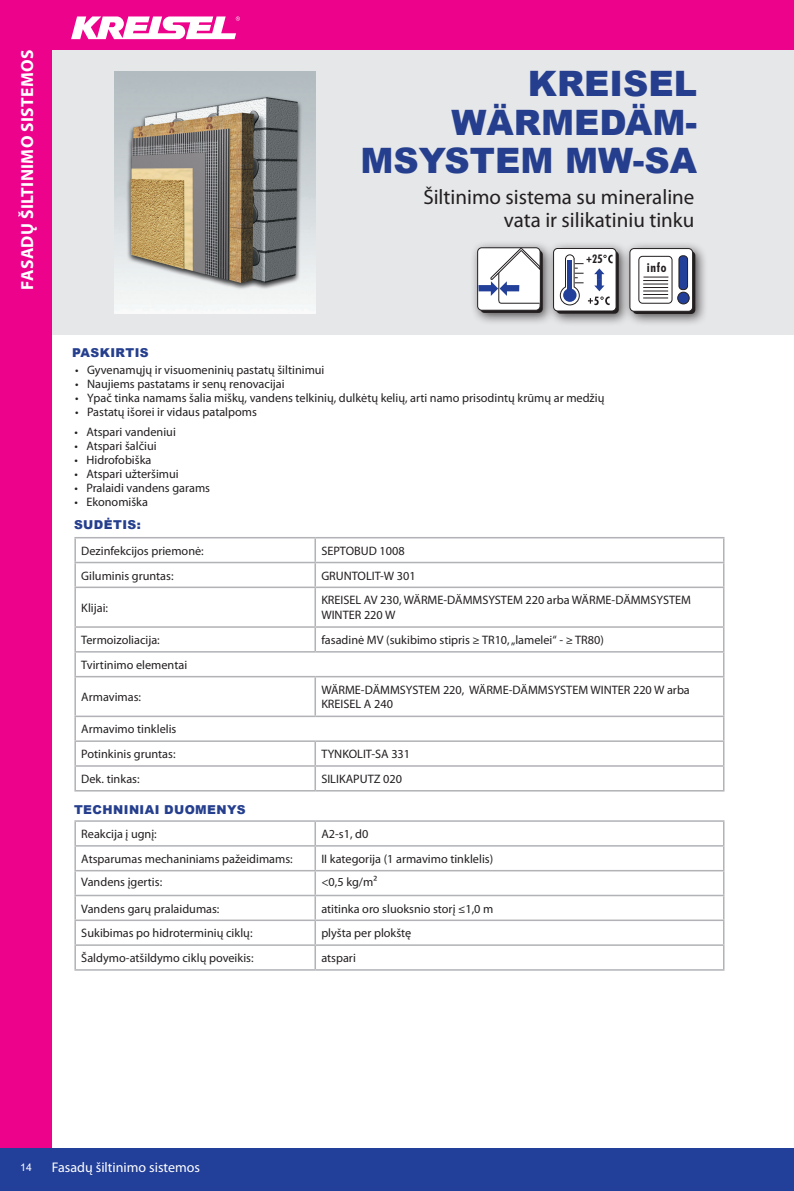
<style>
.page{position:relative;width:794px;height:1191px;background:#fff}
.page>*{position:absolute;margin:0;border:0;box-sizing:border-box;transform-origin:0 0}
.t1{font:900 35px/38.5px "Arial";color:#253f8e;text-align:right}
.t2{font:21px/22.8px "Myriad Pro";color:#231f20;text-align:right}
.t3{font:700 17.5px "Myriad Pro";letter-spacing:.02em;color:#fff}
.t4{font:14px "Myriad Pro";color:#fff}
.t5{font:700 condensed 12.95px "Futura BT";color:#231f20}
.t6{font:12.25px/14.7px "Myriad Pro";color:#231f20}
.t7{font:900 12.25px "Arial";letter-spacing:.035em;color:#253f8e}
.t8{font:700 condensed 11.9px "Futura BT";color:#231f20}
.t9{font:10.5px "Arial";color:#fff}
</style>
<div class="page">
<div style="left:33px;top:39px;width:761px;height:296px;background:#e6e7e9"></div>
<div style="left:0;top:0;width:52px;height:1191px;background:#ed028c"></div>
<div style="left:0;top:0;width:794px;height:50px;background:#ed028c"></div>
<svg style="left:71px;top:16px;width:169px;height:23px"></svg>
<hr style="left:74px;top:820px;width:241px;height:2px;background:#b2b3b7">
<hr style="left:74px;top:822px;width:2px;height:23px;background:#b2b3b7">
<hr style="left:315px;top:820px;width:409px;height:2px;background:#b2b3b7">
<hr style="left:314px;top:822px;width:2px;height:23px;background:#b2b3b7">
<hr style="left:74px;top:845px;width:241px;height:1px;background:#b2b3b7">
<hr style="left:74px;top:846px;width:2px;height:24px;background:#b2b3b7">
<hr style="left:315px;top:845px;width:409px;height:1px;background:#b2b3b7">
<hr style="left:314px;top:846px;width:2px;height:24px;background:#b2b3b7">
<hr style="left:74px;top:870px;width:241px;height:1px;background:#b2b3b7">
<hr style="left:74px;top:871px;width:2px;height:23px;background:#b2b3b7">
<hr style="left:315px;top:870px;width:409px;height:1px;background:#b2b3b7">
<hr style="left:314px;top:871px;width:2px;height:23px;background:#b2b3b7">
<hr style="left:74px;top:894px;width:241px;height:2px;background:#b2b3b7">
<hr style="left:74px;top:896px;width:2px;height:23px;background:#b2b3b7">
<hr style="left:315px;top:894px;width:409px;height:2px;background:#b2b3b7">
<hr style="left:314px;top:896px;width:2px;height:23px;background:#b2b3b7">
<hr style="left:74px;top:919px;width:241px;height:2px;background:#b2b3b7">
<hr style="left:74px;top:921px;width:2px;height:23px;background:#b2b3b7">
<hr style="left:315px;top:919px;width:409px;height:2px;background:#b2b3b7">
<hr style="left:314px;top:921px;width:2px;height:23px;background:#b2b3b7">
<hr style="left:74px;top:944px;width:241px;height:2px;background:#b2b3b7">
<hr style="left:74px;top:946px;width:2px;height:23px;background:#b2b3b7">
<hr style="left:315px;top:944px;width:409px;height:2px;background:#b2b3b7">
<hr style="left:314px;top:946px;width:2px;height:23px;background:#b2b3b7">
<svg style="left:723px;top:822px;width:1px;height:147px"></svg>
<hr style="left:74px;top:969px;width:241px;height:1px;background:#b2b3b7">
<hr style="left:315px;top:969px;width:409px;height:1px;background:#b2b3b7">
<hr style="left:74px;top:537px;width:241px;height:1px;background:#b2b3b7">
<hr style="left:74px;top:538px;width:2px;height:24px;background:#b2b3b7">
<hr style="left:315px;top:537px;width:409px;height:1px;background:#b2b3b7">
<hr style="left:314px;top:538px;width:2px;height:24px;background:#b2b3b7">
<hr style="left:74px;top:562px;width:241px;height:1px;background:#b2b3b7">
<hr style="left:74px;top:563px;width:2px;height:23px;background:#b2b3b7">
<hr style="left:315px;top:562px;width:409px;height:1px;background:#b2b3b7">
<hr style="left:314px;top:563px;width:2px;height:23px;background:#b2b3b7">
<svg style="left:723px;top:538px;width:1px;height:48px"></svg>
<hr style="left:74px;top:586px;width:241px;height:2px;background:#b2b3b7">
<hr style="left:74px;top:588px;width:2px;height:38px;background:#b2b3b7">
<hr style="left:315px;top:586px;width:409px;height:2px;background:#b2b3b7">
<hr style="left:314px;top:588px;width:2px;height:38px;background:#b2b3b7">
<hr style="left:723px;top:588px;width:1px;height:38px;background:#b2b3b7">
<hr style="left:74px;top:626px;width:241px;height:2px;background:#b2b3b7">
<hr style="left:74px;top:628px;width:2px;height:23px;background:#b2b3b7">
<hr style="left:315px;top:626px;width:409px;height:2px;background:#b2b3b7">
<hr style="left:314px;top:628px;width:2px;height:23px;background:#b2b3b7">
<hr style="left:74px;top:651px;width:241px;height:1px;background:#b2b3b7">
<hr style="left:74px;top:652px;width:2px;height:24px;background:#b2b3b7">
<hr style="left:315px;top:651px;width:409px;height:1px;background:#b2b3b7">
<svg style="left:723px;top:628px;width:1px;height:48px"></svg>
<hr style="left:74px;top:676px;width:241px;height:1px;background:#b2b3b7">
<hr style="left:74px;top:677px;width:2px;height:38px;background:#b2b3b7">
<hr style="left:315px;top:676px;width:409px;height:1px;background:#b2b3b7">
<hr style="left:314px;top:677px;width:2px;height:38px;background:#b2b3b7">
<hr style="left:723px;top:677px;width:1px;height:38px;background:#b2b3b7">
<hr style="left:74px;top:715px;width:241px;height:2px;background:#b2b3b7">
<hr style="left:74px;top:717px;width:2px;height:23px;background:#b2b3b7">
<hr style="left:315px;top:715px;width:409px;height:2px;background:#b2b3b7">
<hr style="left:74px;top:740px;width:241px;height:2px;background:#b2b3b7">
<hr style="left:74px;top:742px;width:2px;height:23px;background:#b2b3b7">
<hr style="left:315px;top:740px;width:409px;height:2px;background:#b2b3b7">
<hr style="left:314px;top:742px;width:2px;height:23px;background:#b2b3b7">
<hr style="left:74px;top:765px;width:241px;height:1px;background:#b2b3b7">
<hr style="left:74px;top:766px;width:2px;height:24px;background:#b2b3b7">
<hr style="left:315px;top:765px;width:409px;height:1px;background:#b2b3b7">
<hr style="left:314px;top:766px;width:2px;height:24px;background:#b2b3b7">
<svg style="left:723px;top:717px;width:1px;height:73px"></svg>
<hr style="left:74px;top:790px;width:241px;height:1px;background:#b2b3b7">
<hr style="left:315px;top:790px;width:409px;height:1px;background:#b2b3b7">
<img style="left:114px;top:71px;width:201px;height:243px">
<div style="left:470px;top:241px;width:239px;height:86px;background:#231f20;opacity:.75"></div>
<div style="left:480px;top:250px;width:63px;height:63px;background:linear-gradient(to right,#312d2e,#2d292a);border-radius:4px"></div>
<div style="left:477px;top:248px;width:63px;height:62px;background:#fff;border-radius:4px"></div>
<div style="left:477px;top:247px;width:63px;height:63px;border:1px solid #231f20;border-radius:4px"></div>
<svg style="left:478px;top:247px;width:62px;height:57px"></svg>
<div style="left:556px;top:251px;width:63px;height:63px;background:#231f20;border-radius:4px"></div>
<div style="left:553px;top:248px;width:63px;height:63px;background:#fff;border-radius:4px"></div>
<div style="left:553px;top:248px;width:63px;height:63px;border:1px solid #231f20;border-radius:4px"></div>
<svg style="left:559px;top:254px;width:53px;height:51px"></svg>
<div style="left:632px;top:251px;width:63px;height:63px;background:linear-gradient(to right,#322e2f,#2d292a);border-radius:4px"></div>
<div style="left:630px;top:248px;width:62px;height:63px;background:#fff;border-radius:4px"></div>
<div style="left:629px;top:248px;width:64px;height:63px;border:1px solid #231f20;border-radius:4px"></div>
<div style="left:677px;top:292px;width:12px;height:12px;background:#223f99;border-radius:50%"></div>
<div style="left:677px;top:292px;width:12px;height:12px;border:1px solid #231f20;border-radius:50%"></div>
<svg style="left:638px;top:256px;width:34px;height:48px"></svg>
<div style="left:679px;top:256px;width:8px;height:34px;background:#223f99;border-radius:4px"></div>
<div style="left:678px;top:255px;width:10px;height:35px;border:1px solid #231f20;border-radius:4px"></div>
<div style="left:0;top:1148px;width:794px;height:43px;background:#223f99"></div>
<h3 class="t3" style="left:18px;top:289px;width:241px;rotate:-90deg">FASADŲ ŠILTINIMO SISTEMOS</h3>
<h1 class="t1" style="left:360px;top:63px;width:338px">KREISEL<br>WÄRMEDÄM-<br>MSYSTEM MW-SA</h1>
<h2 class="t2" style="left:423px;top:185px;width:273px">Šiltinimo sistema su mineraline vata ir silikatiniu tinku</h2>
<p class="t7" style="left:72px;top:344px;width:78px">PASKIRTIS</p>
<p class="t8" style="left:592px;top:252px;width:12px">25</p>
<p class="t6" style="left:75px;top:362px;width:251px">• Gyvenamųjų ir visuomeninių pastatų šiltinimui</p>
<p class="t6" style="left:75px;top:376px;width:211px">• Naujiems pastatams ir senų renovacijai</p>
<p class="t6" style="left:75px;top:390px;width:531px">• Ypač tinka namams šalia miškų, vandens telkinių, dulkėtų kelių, arti namo prisodintų krūmų ar medžių</p>
<p class="t6" style="left:75px;top:404px;width:183px">• Pastatų išorei ir vidaus patalpoms</p>
<p class="t6" style="left:74px;top:424px;width:103px">• Atspari vandeniui</p>
<p class="t6" style="left:74px;top:438px;width:84px">• Atspari šalčiui</p>
<p class="t6" style="left:74px;top:452px;width:79px">• Hidrofobiška</p>
<p class="t6" style="left:74px;top:466px;width:106px">• Atspari užteršimui</p>
<p class="t6" style="left:74px;top:480px;width:137px">• Pralaidi vandens garams</p>
<p class="t6" style="left:74px;top:494px;width:75px">• Ekonomiška</p>
<p class="t7" style="left:74px;top:516px;width:68px">SUDĖTIS:</p>
<p class="t5" style="left:647px;top:260px;width:21px">info</p>
<p class="t6" style="left:81px;top:543px;width:124px">Dezinfekcijos priemonė:</p>
<p class="t6" style="left:321px;top:543px;width:85px">SEPTOBUD 1008</p>
<p class="t6" style="left:81px;top:568px;width:94px">Giluminis gruntas:</p>
<p class="t6" style="left:321px;top:568px;width:96px">GRUNTOLIT-W 301</p>
<p class="t6" style="left:81px;top:600px;width:28px">Klijai:</p>
<p class="t6" style="left:321px;top:593px;width:371px">KREISEL AV 230, WÄRME-DÄMMSYSTEM 220 arba WÄRME-DÄMMSYSTEM<br>WINTER 220 W</p>
<p class="t6" style="left:81px;top:632px;width:80px">Termoizoliacija:</p>
<p class="t6" style="left:321px;top:632px;width:284px">fasadinė MV (sukibimo stipris ≥ TR10, „lamelei“ - ≥ TR80)</p>
<p class="t6" style="left:81px;top:657px;width:107px">Tvirtinimo elementai</p>
<p class="t6" style="left:81px;top:689px;width:61px">Armavimas:</p>
<p class="t6" style="left:321px;top:682px;width:370px">WÄRME-DÄMMSYSTEM 220, WÄRME-DÄMMSYSTEM WINTER 220 W arba<br>KREISEL A 240</p>
<p class="t6" style="left:81px;top:716px;width:97px;line-height:24.8px">Armavimo tinklelis<br>Potinkinis gruntas:</p>
<p class="t6" style="left:321px;top:746px;width:90px">TYNKOLIT-SA 331</p>
<p class="t6" style="left:81px;top:771px;width:60px">Dek. tinkas:</p>
<p class="t6" style="left:321px;top:771px;width:82px">SILIKAPUTZ 020</p>
<p class="t7" style="left:74px;top:800px;width:173px">TECHNINIAI DUOMENYS</p>
<p class="t6" style="left:81px;top:826px;width:77px">Reakcija į ugnį:</p>
<p class="t6" style="left:321px;top:826px;width:49px">A2-s1, d0</p>
<p class="t6" style="left:81px;top:851px;width:213px">Atsparumas mechaniniams pažeidimams:</p>
<p class="t6" style="left:321px;top:851px;width:173px">II kategorija (1 armavimo tinklelis)</p>
<p class="t6" style="left:81px;top:874px;width:82px">Vandens įgertis:</p>
<p class="t6" style="left:321px;top:874px;width:57px">&lt;0,5 kg/m²</p>
<p class="t6" style="left:81px;top:901px;width:140px">Vandens garų pralaidumas:</p>
<p class="t6" style="left:321px;top:901px;width:173px">atitinka oro sluoksnio storį ≤1,0 m</p>
<p class="t6" style="left:81px;top:925px;width:173px">Sukibimas po hidroterminių ciklų:</p>
<p class="t6" style="left:321px;top:925px;width:91px">plyšta per plokštę</p>
<p class="t6" style="left:81px;top:950px;width:174px">Šaldymo-atšildymo ciklų poveikis:</p>
<p class="t6" style="left:321px;top:950px;width:36px">atspari</p>
<p class="t9" style="left:20px;top:1160px;width:13px">14</p>
<p class="t4" style="left:52px;top:1158px;width:150px">Fasadų šiltinimo sistemos</p>
</div>
